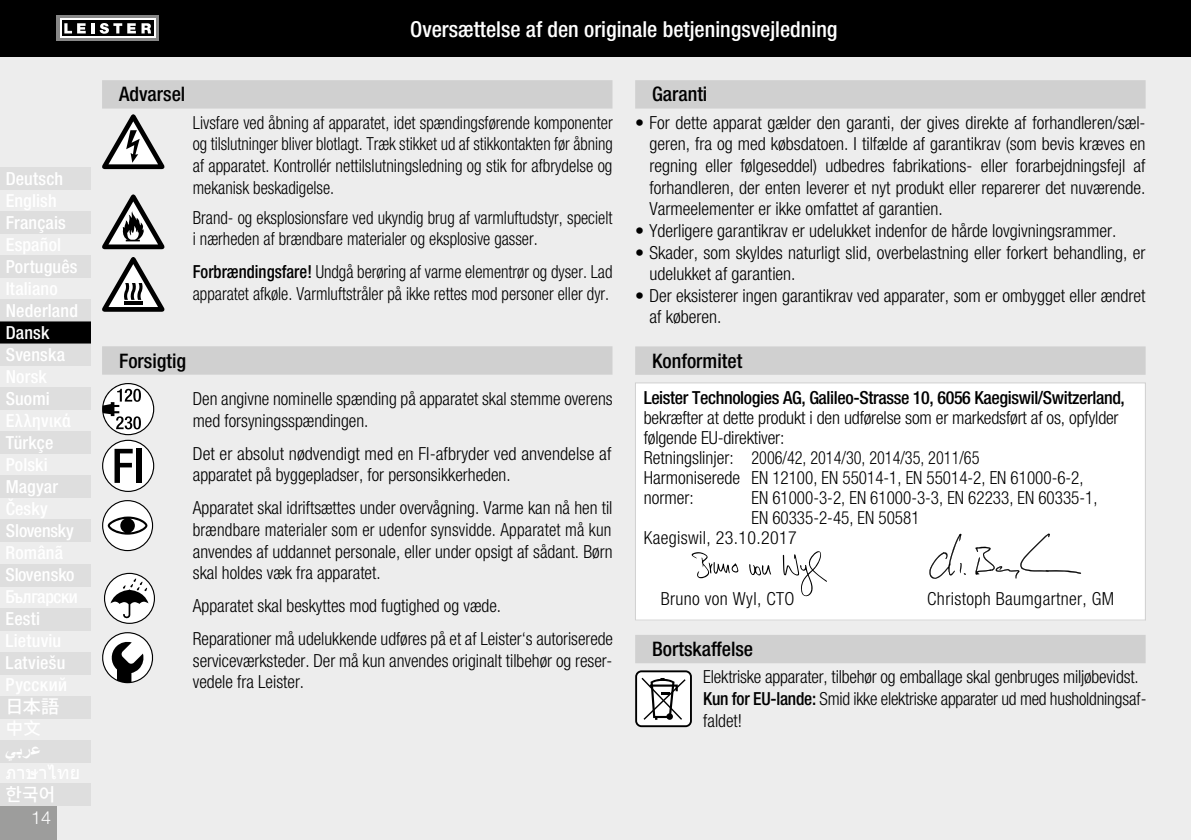
<style>
.page{position:relative;width:1191px;height:840px;background:#fff}
.page>*{position:absolute;margin:0;border:0;box-sizing:border-box;transform-origin:0 0}
.t1{font:500 condensed 22px "Helvetica Neue LTW1 G";color:#fff}
.t2{font:500 condensed 20px "Helvetica Neue LTW1 G";color:#000}
.t3{font:300 condensed 18px/21.6px "Helvetica Neue LTW1 G";color:#000}
.t4{font:300 condensed 18px/21.6px "Helvetica Neue LTW1 G";color:#000;scale:.93 1}
.t5{font:300 condensed 18px/21.6px "Helvetica Neue LTW1 G";color:#000;text-align:justify;scale:.94 1}
.t6{font:500 condensed 18px/22px "Helvetica Neue LTW1 G";letter-spacing:.01em;color:#fff}
.t7{font:500 condensed 18px "Helvetica Neue LTW1 G";letter-spacing:-.02em;color:#000}
.t8{font:300 condensed 18px "Helvetica Neue LTW1 G";color:#000;scale:.95 1}
.t9{font:300 condensed 18px "Helvetica Neue LTW1 G";letter-spacing:.02em;color:#000}
.t10{font:500 condensed 18px "Helvetica Neue LTW1 G";letter-spacing:-.01em;color:#fff}
.t11{font:700 18px "Times New Roman";color:#fff}
.t12{font:500 18px "Koz Go Pro";color:#fff}
.t13{font:500 18px "Source Han Sans KR";color:#fff}
.t14{font:300 18px "Helvetica Neue LTW1 G";color:#fff}
.s1{font-weight:500}
</style>
<div class="page">
<div style="left:0;top:57px;width:1191px;height:782px;background:#ededed"></div>
<div style="left:0;top:0;width:1191px;height:57px;background:#000"></div>
<div style="left:0;top:805px;width:57px;height:34px;background:#9d9d9c"></div>
<svg style="left:57px;top:16px;width:102px;height:25px"></svg>
<svg style="left:60px;top:19px;width:96px;height:19px"></svg>
<div style="left:62px;top:21px;width:92px;height:15px;background:#000"></div>
<svg style="left:64px;top:23px;width:30px;height:10px"></svg>
<svg style="left:100px;top:23px;width:51px;height:11px"></svg>
<div style="left:0;top:167px;width:91px;height:22px;background:#dedede"></div>
<div style="left:0;top:321px;width:91px;height:22px;background:#000"></div>
<div style="left:102px;top:80px;width:510px;height:28px;background:#d0d0d0"></div>
<div style="left:102px;top:346px;width:510px;height:28px;background:#d0d0d0"></div>
<svg style="left:102px;top:114px;width:63px;height:55px"></svg>
<svg style="left:102px;top:194px;width:63px;height:55px"></svg>
<svg style="left:102px;top:257px;width:63px;height:54px"></svg>
<svg style="left:102px;top:383px;width:52px;height:108px"></svg>
<div style="left:136px;top:448px;width:6px;height:34px;background:#000"></div>
<svg style="left:102px;top:500px;width:51px;height:51px"></svg>
<svg style="left:104px;top:572px;width:51px;height:51px"></svg>
<div style="left:635px;top:80px;width:510px;height:28px;background:#d0d0d0"></div>
<div style="left:635px;top:346px;width:510px;height:28px;background:#d0d0d0"></div>
<div style="left:635px;top:634px;width:510px;height:29px;background:#d0d0d0"></div>
<div style="left:635px;top:383px;width:510px;height:236px;background:#fff"></div>
<div style="left:635px;top:382px;width:510px;height:238px;border:1px solid #d0d0d0"></div>
<svg style="left:635px;top:670px;width:57px;height:56px"></svg>
<svg style="left:691px;top:552px;width:47px;height:26px"></svg>
<svg style="left:783px;top:551px;width:44px;height:45px"></svg>
<svg style="left:749px;top:564px;width:22px;height:11px"></svg>
<svg style="left:102px;top:632px;width:52px;height:50px"></svg>
<svg style="left:929px;top:533px;width:36px;height:45px"></svg>
<svg style="left:975px;top:533px;width:106px;height:45px"></svg>
<div style="left:0;top:211px;width:91px;height:22px;background:#dedede"></div>
<div style="left:0;top:255px;width:91px;height:22px;background:#dedede"></div>
<div style="left:0;top:299px;width:91px;height:22px;background:#dedede"></div>
<div style="left:0;top:343px;width:91px;height:22px;background:#dedede"></div>
<div style="left:0;top:387px;width:91px;height:22px;background:#dedede"></div>
<div style="left:0;top:431px;width:91px;height:22px;background:#dedede"></div>
<div style="left:0;top:475px;width:91px;height:22px;background:#dedede"></div>
<div style="left:0;top:519px;width:91px;height:22px;background:#dedede"></div>
<div style="left:0;top:563px;width:91px;height:22px;background:#dedede"></div>
<div style="left:0;top:607px;width:91px;height:22px;background:#dedede"></div>
<div style="left:0;top:651px;width:91px;height:22px;background:#dedede"></div>
<div style="left:0;top:695px;width:91px;height:22px;background:#dedede"></div>
<div style="left:0;top:739px;width:91px;height:22px;background:#dedede"></div>
<div style="left:0;top:783px;width:91px;height:22px;background:#dedede"></div>
<p class="t6" style="left:6px;top:167px;width:59px">Deutsch</p>
<p class="t6" style="left:6px;top:211px;width:62px">Français</p>
<p class="t6" style="left:6px;top:255px;width:73px">Português</p>
<p class="t6" style="left:6px;top:299px;width:74px">Nederland<br>Dansk<br>Svenska</p>
<p class="t6" style="left:6px;top:387px;width:46px">Suomi</p>
<p class="t6" style="left:6px;top:431px;width:49px">Türkçe</p>
<p class="t6" style="left:6px;top:475px;width:54px">Magyar</p>
<p class="t10" style="left:6px;top:519px;width:70px">Slovensky</p>
<p class="t6" style="left:6px;top:563px;width:70px">Slovensko</p>
<p class="t6" style="left:6px;top:607px;width:36px">Eesti</p>
<p class="t6" style="left:6px;top:651px;width:61px">Latviešu</p>
<p class="t12" style="left:6px;top:694px;width:55px">日本語</p>
<p class="t11" style="left:6px;top:738px;width:38px">ي عر ب</p>
<p class="t13" style="left:6px;top:784px;width:51px">한국어</p>
<p class="t14" style="left:31px;top:806px;width:22px">14</p>
<p class="t1" style="left:410px;top:16px;width:429px">Oversættelse af den originale betjeningsvejledning</p>
<p class="t2" style="left:119px;top:82px;width:68px">Advarsel</p>
<p class="t5" style="left:193px;top:112px;width:448px">Livsfare ved åbning af apparatet, idet spændingsførende komponenter og tilslutninger bliver blotlagt. Træk stikket ud af stikkontakten før åbning af apparatet. Kontrollér nettilslutningsledning og stik for afbrydelse og mekanisk beskadigelse.</p>
<p class="t4" style="left:193px;top:207px;width:453px">Brand- og eksplosionsfare ved ukyndig brug af varmluftudstyr, specielt i nærheden af brændbare materialer og eksplosive gasser.</p>
<p class="t4" style="left:193px;top:261px;width:453px"><span class="s1">Forbrændingsfare!</span> Undgå berøring af varme elementrør og dyser. Lad apparatet afkøle. Varmluftstråler på ikke rettes mod personer eller dyr.</p>
<p class="t2" style="left:119px;top:348px;width:69px">Forsigtig</p>
<p class="t3" style="left:193px;top:388px;width:421px">Den angivne nominelle spænding på apparatet skal stemme overens med forsyningsspændingen.</p>
<p class="t3" style="left:193px;top:442px;width:420px">Det er absolut nødvendigt med en FI-afbryder ved anvendelse af apparatet på byggepladser, for personsikkerheden.</p>
<p class="t3" style="left:193px;top:497px;width:421px;text-align:justify">Apparatet skal idriftsættes under overvågning. Varme kan nå hen til brændbare materialer som er udenfor synsvidde. Apparatet må kun anvendes af uddannet personale, eller under opsigt af sådant. Børn skal holdes væk fra apparatet.</p>
<p class="t3" style="left:193px;top:589px;width:422px;line-height:33px">Apparatet skal beskyttes mod fugtighed og væde.<br>Reparationer må udelukkende udføres på et af Leister‘s autoriserede</p>
<p class="t3" style="left:193px;top:649px;width:421px">serviceværksteder. Der må kun anvendes originalt tilbehør og reser&shy;vedele fra Leister.</p>
<p class="t2" style="left:652px;top:82px;width:57px">Garanti</p>
<p class="t3" style="left:649px;top:112px;width:498px;text-align:justify;text-indent:-14px">• For dette apparat gælder den garanti, der gives direkte af forhandleren/sæl&shy;geren, fra og med købsdatoen. I tilfælde af garantikrav (som bevis kræves en regning eller følgeseddel) udbedres fabrikations- eller forarbejdningsfejl af forhandleren, der enten leverer et nyt produkt eller reparerer det nuværende.<br>Varmeelementer er ikke omfattet af garantien.</p>
<p class="t3" style="left:635px;top:220px;width:483px">• Yderligere garantikrav er udelukket indenfor de hårde lovgivningsrammer.</p>
<p class="t3" style="left:649px;top:241px;width:498px;text-indent:-14px">• Skader, som skyldes naturligt slid, overbelastning eller forkert behandling, er udelukket af garantien.</p>
<p class="t3" style="left:649px;top:284px;width:498px;text-indent:-14px">• Der eksisterer ingen garantikrav ved apparater, som er ombygget eller ændret af køberen.</p>
<p class="t2" style="left:652px;top:348px;width:91px">Konformitet</p>
<p class="t7" style="left:643px;top:386px;width:483px">Leister Technologies AG, Galileo-Strasse 10, 6056 Kaegiswil/Switzerland,</p>
<p class="t3" style="left:643px;top:407px;width:476px;line-height:20px">bekræfter at dette produkt i den udførelse som er markedsført af os, opfylder følgende EU-direktiver:<br>Retningslinjer: 2006/42, 2014/30, 2014/35, 2011/65<br>Harmoniserede EN 12100, EN 55014-1, EN 55014-2, EN 61000-6-2, normer:</p>
<p class="t8" style="left:751px;top:487px;width:366px">EN 61000-3-2, EN 61000-3-3, EN 62233, EN 60335-1,</p>
<p class="t8" style="left:751px;top:507px;width:178px">EN 60335-2-45, EN 50581</p>
<p class="t9" style="left:643px;top:527px;width:155px">Kaegiswil, 23.10.2017</p>
<p class="t9" style="left:660px;top:587px;width:135px">Bruno von Wyl, CTO</p>
<p class="t9" style="left:927px;top:587px;width:188px">Christoph Baumgartner, GM</p>
<p class="t2" style="left:652px;top:636px;width:102px">Bortskaffelse</p>
<p class="t3" style="left:703px;top:666px;width:445px">Elektriske apparater, tilbehør og emballage skal genbruges miljøbevidst.<br><span class="s1">Kun for EU-lande:</span> Smid ikke elektriske apparater ud med husholdningsaf&shy;faldet!</p>
</div>
